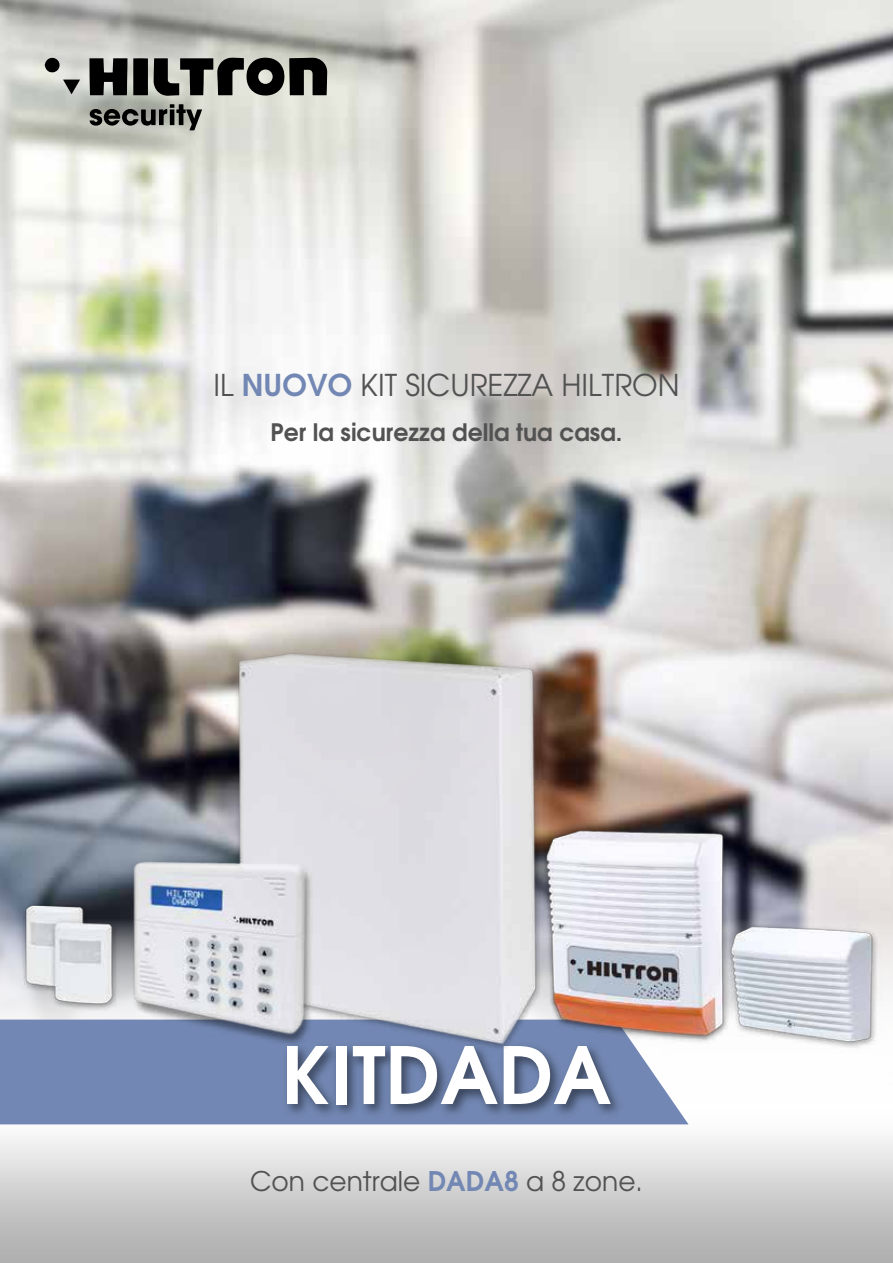
<style>
.page{position:relative;width:893px;height:1263px;background:#fff}
.page>*{position:absolute;margin:0;border:0;box-sizing:border-box;transform-origin:0 0}
.t1{font:700 78.45px "Te X Gyre Adventor";color:#fff}
.t2{font:30px "Te X Gyre Adventor";color:#525252}
.t3{font:27px "Te X Gyre Adventor";color:#525252}
.t4{font:700 24px "Te X Gyre Adventor";color:#525252}
.s1{font-weight:700;color:#7287b3}
</style>
<div class="page">
<img style="left:0;top:0;width:893px;height:919px">
<div style="left:0;top:1110px;width:893px;height:153px;background:linear-gradient(to bottom,#fff,#aaaaa9)"></div>
<svg style="left:45px;top:58px;width:15px;height:14px"></svg>
<svg style="left:89px;top:58px;width:38px;height:37px"></svg>
<svg style="left:154px;top:58px;width:173px;height:38px;background:#51524e"></svg>
<svg style="left:133px;top:58px;width:15px;height:37px"></svg>
<svg style="left:63px;top:80px;width:17px;height:14px"></svg>
<svg style="left:90px;top:104px;width:112px;height:26px;background:#73746f"></svg>
<div style="left:0;top:1066px;width:688px;height:58px;background:#7287b3"></div>
<img style="left:273px;top:1066px;width:355px;height:79px">
<img style="left:0;top:614px;width:891px;height:452px">
<p class="t2" style="left:213px;top:362px;width:467px">IL <span class="s1">NUOVO</span> KIT SICUREZZA HILTRON</p>
<p class="t4" style="left:271px;top:412px;width:353px">Per la sicurezza della tua casa.</p>
<h1 class="t1" style="left:282px;top:1007px;width:331px">KITDADA</h1>
<p class="t3" style="left:250px;top:1159px;width:394px">Con centrale <span class="s1">DADA8</span> a 8 zone.</p>
</div>
